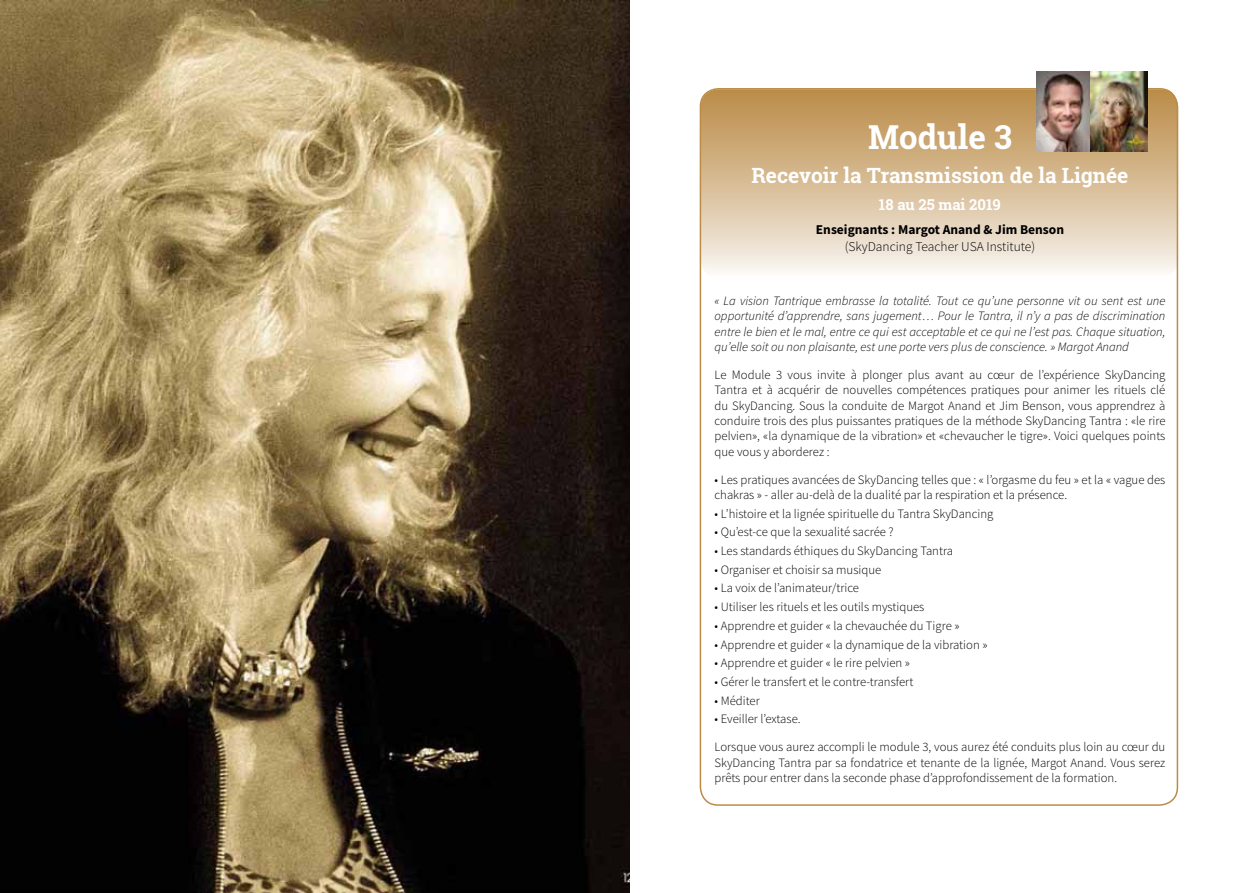
<style>
.page{position:relative;width:1259px;height:893px;background:#fff}
.page>*{position:absolute;margin:0;border:0;box-sizing:border-box;transform-origin:0 0}
.t1{font:700 33px "Roboto Slab";color:#fff}
.t2{font:700 21px "Roboto Slab";color:#fff}
.t3{font:700 15px "Roboto Slab";color:#fff}
.t4{font:700 13.5px "Source Sans Pro";color:#000}
.t5{font:300 13.5px "Source Sans Pro";color:#000}
.t6{font:300 12.75px/15.3px "Source Sans Pro";color:#000}
.t7{font:italic 300 12.75px/15.3px "Source Sans Pro";color:#000;text-align:justify}
</style>
<div class="page">
<svg style="left:702px;top:89px;width:476px;height:184px;background:#d9c09c"></svg>
<img style="left:1037px;top:71px;width:110px;height:80px">
<img style="left:0;top:0;width:629px;height:893px">
<h1 class="t1" style="left:868px;top:115px;width:145px">Module 3</h1>
<h2 class="t2" style="left:751px;top:161px;width:378px">Recevoir la Transmission de la Lignée</h2>
<p class="t3" style="left:879px;top:194px;width:124px">18 au 25 mai 2019</p>
<p class="t4" style="left:816px;top:221px;width:250px">Enseignants : Margot Anand &amp; Jim Benson</p>
<p class="t5" style="left:845px;top:238px;width:192px">(SkyDancing Teacher USA Institute)</p>
<p class="t7" style="left:714px;top:293px;width:452px">« La vision Tantrique embrasse la totalité. Tout ce qu’une personne vit ou sent est une opportunité d’apprendre, sans jugement… Pour le Tantra, il n’y a pas de discrimination entre le bien et le mal, entre ce qui est acceptable et ce qui ne l’est pas. Chaque situation, qu’elle soit ou non plaisante, est une porte vers plus de conscience. » Margot Anand</p>
<p class="t6" style="left:714px;top:367px;width:452px;text-align:justify">Le Module 3 vous invite à plonger plus avant au cœur de l’expérience SkyDancing Tantra et à acquérir de nouvelles compétences pratiques pour animer les rituels clé du SkyDancing. Sous la conduite de Margot Anand et Jim Benson, vous apprendrez à conduire trois des plus puissantes pratiques de la méthode SkyDancing Tantra : «le rire pelvien», «la dynamique de la vibration» et «chevaucher le tigre». Voici quelques points que vous y aborderez :</p>
<p class="t6" style="left:714px;top:472px;width:452px">• Les pratiques avancées de SkyDancing telles que : « l’orgasme du feu » et la « vague des chakras » - aller au-delà de la dualité par la respiration et la présence.</p>
<p class="t6" style="left:714px;top:506px;width:280px">• L’histoire et la lignée spirituelle du Tantra SkyDancing</p>
<p class="t6" style="left:714px;top:524px;width:181px">• Qu’est-ce que la sexualité sacrée ?</p>
<p class="t6" style="left:714px;top:543px;width:240px">• Les standards éthiques du SkyDancing Tantra</p>
<p class="t6" style="left:714px;top:562px;width:168px">• Organiser et choisir sa musique</p>
<p class="t6" style="left:714px;top:581px;width:146px">• La voix de l’animateur/trice</p>
<p class="t6" style="left:714px;top:599px;width:211px">• Utiliser les rituels et les outils mystiques</p>
<p class="t6" style="left:714px;top:618px;width:246px">• Apprendre et guider « la chevauchée du Tigre »</p>
<p class="t6" style="left:714px;top:637px;width:274px">• Apprendre et guider « la dynamique de la vibration »</p>
<p class="t6" style="left:714px;top:655px;width:197px">• Apprendre et guider « le rire pelvien »</p>
<p class="t6" style="left:714px;top:674px;width:200px">• Gérer le transfert et le contre-transfert</p>
<p class="t6" style="left:714px;top:693px;width:47px">• Méditer</p>
<p class="t6" style="left:714px;top:705px;width:452px;line-height:28px">• Eveiller l’extase.<br>Lorsque vous aurez accompli le module 3, vous aurez été conduits plus loin au cœur du</p>
<p class="t6" style="left:714px;top:755px;width:452px">SkyDancing Tantra par sa fondatrice et tenante de la lignée, Margot Anand. Vous serez prêts pour entrer dans la seconde phase d’approfondissement de la formation.</p>
</div>
